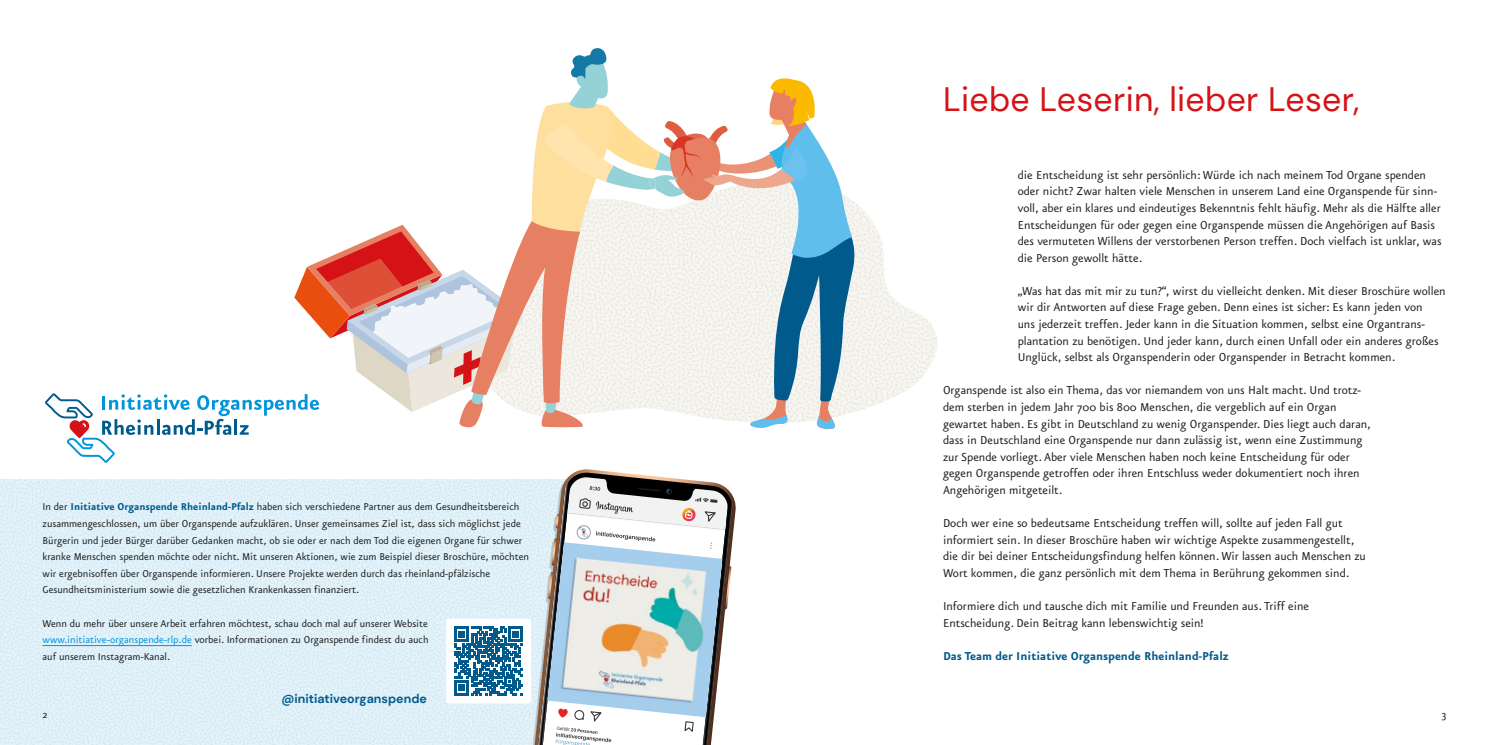
<style>
.page{position:relative;width:1489px;height:745px;background:#fff}
.page>*{position:absolute;margin:0;border:0;box-sizing:border-box;transform-origin:0 0}
.Headline_2{font:33.75px "DM Sans";letter-spacing:.01em;color:#d51317}
.Copy_neu{font:13.75px/16.5px "Eureka Sans";color:#1d1d1b}
.Copy_neu-2{font:700 13.75px "Eureka Sans";color:#005a8c}
.Subhead_türkis{font:700 12.5px "DM Sans";color:#005a8c}
.t1{font:12.5px "Eureka Sans";color:#1d1d1b}
.BU_Erklärtext{font:11.88px/16.5px "Eureka Sans";color:#1d1d1b}
.s1{font-weight:700;color:#005a8c}
.s2{color:#0095db}
</style>
<div class="page">
<img style="left:858px;top:205px;width:79px;height:206px">
<div style="left:0;top:479px;width:457px;height:265px;background:#e0f1fa"></div>
<div style="left:457px;top:472px;width:309px;height:272px;background:#1d1d1b;opacity:.22"></div>
<svg style="left:578px;top:469px;width:159px;height:275px"></svg>
<svg style="left:531px;top:474px;width:202px;height:270px"></svg>
<hr style="left:43px;top:645px;width:149px;height:1px;background:#0095db">
<svg style="left:45px;top:48px;width:813px;height:414px"></svg>
<div style="left:446px;top:618px;width:85px;height:85px;background:#fff;border-radius:3px"></div>
<svg style="left:454px;top:626px;width:68px;height:68px"></svg>
<p class="Headline_2" style="left:943px;top:78px;width:418px">Liebe Leserin, lieber Leser,</p>
<p class="BU_Erklärtext" style="left:43px;top:499px;width:488px">In der <span class="s1">Initiative Organspende Rheinland-Pfalz</span> haben sich verschiedene Partner aus dem Gesundheitsbereich zusammengeschlossen, um über Organspende aufzuklären. Unser gemeinsames Ziel ist, dass sich möglichst jede Bürgerin und jeder Bürger darüber Gedanken macht, ob sie oder er nach dem Tod die eigenen Organe für schwer kranke Menschen spenden möchte oder nicht. Mit unseren Aktionen, wie zum Beispiel dieser Broschüre, möchten wir ergebnisoffen über Organspende informieren. Unsere Projekte werden durch das rheinland-pfälzische Gesundheitsministerium sowie die gesetzlichen Krankenkassen finanziert.</p>
<p class="BU_Erklärtext" style="left:43px;top:615px;width:387px;text-align:justify">Wenn du mehr über unsere Arbeit erfahren möchtest, schau doch mal auf unserer Website <span class="s2">www.initiative-organspende-rlp.de</span> vorbei. Informationen zu Organspende findest du auch auf unserem Instagram-Kanal.</p>
<p class="Subhead_türkis" style="left:281px;top:690px;width:147px">@initiativeorganspende</p>
<p class="Copy_neu" style="left:1017px;top:167px;width:425px">die Entscheidung ist sehr persönlich: Würde ich nach meinem Tod Organe spenden oder nicht? Zwar halten viele Menschen in unserem Land eine Organspende für sinn&shy;voll, aber ein klares und eindeutiges Bekenntnis fehlt häufig. Mehr als die Hälfte aller Entscheidungen für oder gegen eine Organspende müssen die Angehörigen auf Basis des vermuteten Willens der verstorbenen Person treffen. Doch vielfach ist unklar, was die Person gewollt hätte.</p>
<p class="Copy_neu" style="left:1017px;top:283px;width:429px">„Was hat das mit mir zu tun?“, wirst du vielleicht denken. Mit dieser Broschüre wollen wir dir Antworten auf diese Frage geben. Denn eines ist sicher: Es kann jeden von<br>uns jederzeit treffen. Jeder kann in die Situation kommen, selbst eine Organtrans&shy;plantation zu benötigen. Und jeder kann, durch einen Unfall oder ein anderes großes Unglück, selbst als Organspenderin oder Organspender in Betracht kommen.</p>
<p class="Copy_neu" style="left:943px;top:382px;width:429px">Organspende ist also ein Thema, das vor niemandem von uns Halt macht. Und trotz&shy;dem sterben in jedem Jahr 700 bis 800 Menschen, die vergeblich auf ein Organ gewartet haben. Es gibt in Deutschland zu wenig Organspender. Dies liegt auch daran, dass in Deutschland eine Organspende nur dann zulässig ist, wenn eine Zustimmung zur Spende vorliegt. Aber viele Menschen haben noch keine Entscheidung für oder gegen Organspende getroffen oder ihren Entschluss weder dokumentiert noch ihren Angehörigen mitgeteilt.</p>
<p class="Copy_neu" style="left:943px;top:515px;width:424px">Doch wer eine so bedeutsame Entscheidung treffen will, sollte auf jeden Fall gut informiert sein. In dieser Broschüre haben wir wichtige Aspekte zusammengestellt, die dir bei deiner Entscheidungsfindung helfen können. Wir lassen auch Menschen zu Wort kommen, die ganz persönlich mit dem Thema in Berührung gekommen sind.</p>
<p class="Copy_neu" style="left:943px;top:598px;width:367px">Informiere dich und tausche dich mit Familie und Freunden aus. Triff eine<br>Entscheidung. Dein Beitrag kann lebenswichtig sein!</p>
<p class="Copy_neu-2" style="left:943px;top:648px;width:287px">Das Team der Initiative Organspende Rheinland-Pfalz</p>
<p class="t1" style="left:43px;top:708px;width:6px">2</p>
<p class="t1" style="left:1441px;top:708px;width:7px">3</p>
</div>
